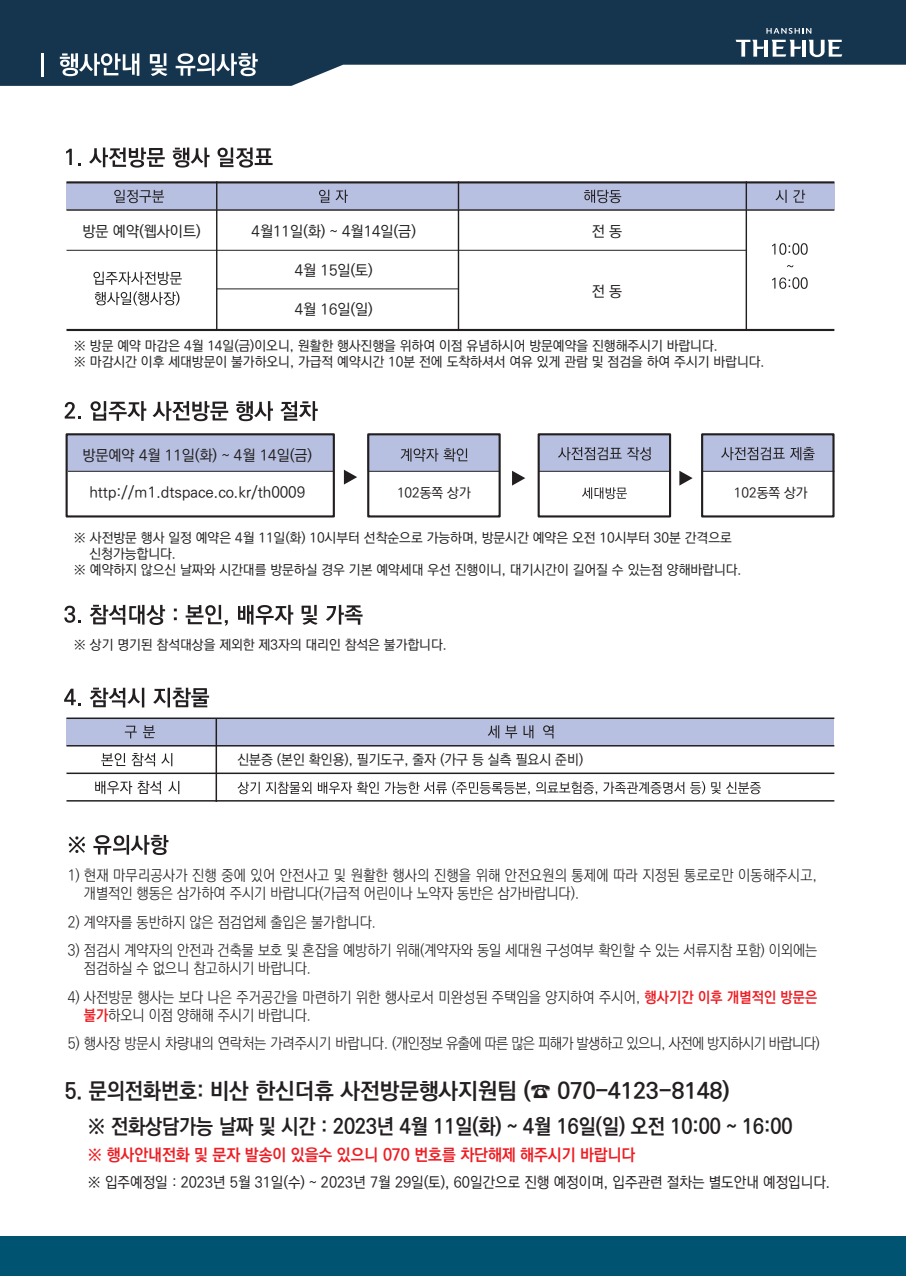
<style>
.page{position:relative;width:906px;height:1276px;background:#fff}
.page>*{position:absolute;margin:0;border:0;box-sizing:border-box;transform-origin:0 0}
.t1{font:700 22.5px "Ko Pub Dotum";color:#231f20;scale:.92 1}
.t2{font:700 21px "Ko Pub Dotum";color:#231f20;scale:.93 1}
.t3{font:700 16.5px "Ko Pub Dotum";color:#ee1d23;scale:.96 1}
.t4{font:300 15px/18px "Ko Pub Dotum";color:#231f20;scale:.93 1}
.t5{font:500 15px "Ko Pub Dotum";color:#231f20}
.t6{font:300 15px/18px "Ko Pub Dotum";letter-spacing:.02em;color:#231f20;scale:.93 1}
.t7{font:500 15px "Ko Pub Dotum";color:#231f20;scale:.96 1}
.t8{font:300 15px "Ko Pub Dotum";letter-spacing:-.04em;color:#231f20;scale:.93 1}
.t9{font:500 13.95px "Ko Pub Dotum";color:#231f20}
.t10{font:500 13.5px/16.2px "Ko Pub Dotum";color:#231f20}
.s1{font-weight:700;color:#ee1d23}
</style>
<div class="page">
<div style="left:66px;top:718px;width:768px;height:28px;background:#b7c0e0"></div>
<hr style="left:215px;top:718px;width:2px;height:84px;background:#231f20">
<hr style="left:66px;top:745px;width:768px;height:1px;background:#231f20">
<hr style="left:66px;top:772px;width:768px;height:2px;background:#231f20">
<hr style="left:66px;top:717px;width:768px;height:2px;background:#231f20">
<hr style="left:66px;top:800px;width:768px;height:1px;background:#231f20">
<div style="left:66px;top:182px;width:151px;height:28px;background:#b7c0e0"></div>
<div style="left:217px;top:182px;width:241px;height:28px;background:#b7c0e0"></div>
<div style="left:458px;top:182px;width:288px;height:28px;background:#b7c0e0"></div>
<div style="left:746px;top:182px;width:88px;height:28px;background:#b7c0e0"></div>
<hr style="left:216px;top:181px;width:1px;height:150px;background:#231f20">
<hr style="left:458px;top:181px;width:1px;height:150px;background:#231f20">
<hr style="left:745px;top:181px;width:2px;height:150px;background:#231f20">
<hr style="left:66px;top:209px;width:768px;height:2px;background:#231f20">
<hr style="left:66px;top:250px;width:680px;height:1px;background:#231f20">
<hr style="left:216px;top:288px;width:243px;height:1px;background:#231f20">
<hr style="left:66px;top:181px;width:768px;height:2px;background:#231f20">
<hr style="left:66px;top:329px;width:768px;height:2px;background:#231f20">
<svg style="left:66px;top:149px;width:6px;height:16px"></svg>
<svg style="left:89px;top:147px;width:76px;height:21px"></svg>
<svg style="left:173px;top:147px;width:36px;height:21px"></svg>
<svg style="left:217px;top:147px;width:56px;height:21px"></svg>
<svg style="left:64px;top:605px;width:17px;height:18px"></svg>
<svg style="left:90px;top:605px;width:75px;height:20px"></svg>
<svg style="left:186px;top:605px;width:42px;height:20px"></svg>
<svg style="left:238px;top:605px;width:55px;height:19px"></svg>
<svg style="left:301px;top:605px;width:16px;height:20px"></svg>
<svg style="left:326px;top:605px;width:36px;height:20px"></svg>
<svg style="left:64px;top:688px;width:17px;height:18px"></svg>
<svg style="left:90px;top:687px;width:54px;height:20px"></svg>
<svg style="left:153px;top:687px;width:56px;height:20px"></svg>
<svg style="left:125px;top:725px;width:12px;height:13px"></svg>
<svg style="left:143px;top:725px;width:12px;height:13px"></svg>
<svg style="left:488px;top:725px;width:11px;height:13px"></svg>
<svg style="left:505px;top:725px;width:12px;height:13px"></svg>
<svg style="left:523px;top:725px;width:10px;height:13px"></svg>
<svg style="left:543px;top:725px;width:10px;height:13px"></svg>
<svg style="left:101px;top:753px;width:24px;height:13px"></svg>
<svg style="left:131px;top:753px;width:24px;height:13px"></svg>
<svg style="left:161px;top:753px;width:11px;height:13px"></svg>
<svg style="left:95px;top:781px;width:66px;height:13px"></svg>
<svg style="left:168px;top:781px;width:11px;height:13px"></svg>
<svg style="left:237px;top:782px;width:74px;height:12px"></svg>
<svg style="left:318px;top:781px;width:212px;height:13px"></svg>
<svg style="left:536px;top:781px;width:61px;height:13px"></svg>
<svg style="left:603px;top:782px;width:81px;height:12px"></svg>
<svg style="left:690px;top:781px;width:15px;height:13px"></svg>
<svg style="left:711px;top:782px;width:50px;height:12px"></svg>
<svg style="left:114px;top:190px;width:50px;height:13px"></svg>
<svg style="left:319px;top:190px;width:10px;height:13px"></svg>
<svg style="left:335px;top:190px;width:13px;height:13px"></svg>
<svg style="left:775px;top:190px;width:11px;height:13px"></svg>
<svg style="left:793px;top:190px;width:12px;height:13px"></svg>
<svg style="left:584px;top:190px;width:37px;height:13px"></svg>
<svg style="left:93px;top:272px;width:89px;height:13px"></svg>
<svg style="left:95px;top:291px;width:84px;height:14px"></svg>
<svg style="left:772px;top:243px;width:35px;height:12px"></svg>
<svg style="left:772px;top:277px;width:35px;height:12px"></svg>
<div style="left:0;top:1236px;width:906px;height:40px;background:#005471"></div>
<svg style="left:69px;top:836px;width:16px;height:17px"></svg>
<svg style="left:93px;top:835px;width:75px;height:20px"></svg>
<svg style="left:0;top:0;width:906px;height:86px;fill:#15354f"></svg>
<hr style="left:41px;top:53px;width:3px;height:24px;background:#fff">
<svg style="left:60px;top:53px;width:79px;height:23px"></svg>
<svg style="left:150px;top:53px;width:17px;height:23px"></svg>
<svg style="left:176px;top:53px;width:82px;height:23px"></svg>
<div style="left:66px;top:435px;width:268px;height:36px;background:#b7c0e0"></div>
<div style="left:538px;top:435px;width:132px;height:36px;background:#b7c0e0"></div>
<svg style="left:344px;top:470px;width:13px;height:14px"></svg>
<svg style="left:512px;top:471px;width:13px;height:14px"></svg>
<svg style="left:679px;top:471px;width:13px;height:14px"></svg>
<hr style="left:538px;top:471px;width:132px;height:1px;background:#231f20">
<div style="left:367px;top:435px;width:133px;height:36px;background:#b7c0e0"></div>
<hr style="left:368px;top:471px;width:132px;height:1px;background:#231f20">
<svg style="left:65px;top:402px;width:16px;height:17px"></svg>
<svg style="left:90px;top:401px;width:56px;height:20px"></svg>
<svg style="left:152px;top:401px;width:76px;height:20px"></svg>
<svg style="left:236px;top:401px;width:37px;height:20px"></svg>
<svg style="left:280px;top:401px;width:38px;height:20px"></svg>
<svg style="left:582px;top:487px;width:45px;height:12px"></svg>
<svg style="left:558px;top:447px;width:63px;height:13px"></svg>
<svg style="left:627px;top:447px;width:24px;height:13px"></svg>
<svg style="left:400px;top:448px;width:67px;height:14px"></svg>
<hr style="left:68px;top:471px;width:266px;height:1px;background:#231f20">
<div style="left:702px;top:435px;width:131px;height:36px;background:#b7c0e0"></div>
<hr style="left:701px;top:471px;width:133px;height:1px;background:#231f20">
<svg style="left:721px;top:447px;width:63px;height:13px"></svg>
<svg style="left:790px;top:447px;width:24px;height:13px"></svg>
<div style="left:701px;top:433px;width:133px;height:84px;border:2px solid #231f20"></div>
<div style="left:537px;top:433px;width:134px;height:84px;border:2px solid #231f20"></div>
<div style="left:367px;top:433px;width:134px;height:84px;border:2px solid #231f20"></div>
<div style="left:66px;top:433px;width:269px;height:84px;border:2px solid #231f20"></div>
<hr style="left:764px;top:40px;width:4px;height:17px;background:#fff">
<hr style="left:802px;top:40px;width:3px;height:17px;background:#fff">
<svg style="left:735px;top:40px;width:29px;height:17px"></svg>
<svg style="left:771px;top:40px;width:30px;height:17px"></svg>
<svg style="left:808px;top:40px;width:34px;height:17px"></svg>
<svg style="left:766px;top:28px;width:45px;height:6px"></svg>
<p class="t5" style="left:82px;top:224px;width:120px">방문 예약(웹사이트)</p>
<p class="t5" style="left:252px;top:224px;width:166px">4월11일(화) ~ 4월14일(금)</p>
<p class="t5" style="left:295px;top:263px;width:80px">4월 15일(토)</p>
<p class="t5" style="left:295px;top:302px;width:80px">4월 16일(일)</p>
<p class="t5" style="left:591px;top:224px;width:32px">전 동</p>
<p class="t5" style="left:591px;top:284px;width:32px">전 동</p>
<p class="t10" style="left:74px;top:338px;width:692px">※ 방문 예약 마감은 4월 14일(금)이오니, 원활한 행사진행을 위하여 이점 유념하시어 방문예약을 진행해주시기 바랍니다.<br>※ 마감시간 이후 세대방문이 불가하오니, 가급적 예약시간 10분 전에 도착하셔서 여유 있게 관람 및 점검을 하여 주시기 바랍니다.</p>
<p class="t5" style="left:82px;top:448px;width:231px">방문예약 4월 11일(화) ~ 4월 14일(금)</p>
<p class="t5" style="left:89px;top:485px;width:217px">http://m1.dtspace.co.kr/th0009</p>
<p class="t10" style="left:397px;top:485px;width:75px">102동쪽 상가</p>
<p class="t10" style="left:734px;top:485px;width:75px">102동쪽 상가</p>
<p class="t10" style="left:74px;top:530px;width:659px">※ 사전방문 행사 일정 예약은 4월 11일(화) 10시부터 선착순으로 가능하며, 방문시간 예약은 오전 10시부터 30분 간격으로</p>
<p class="t10" style="left:89px;top:546px;width:88px">신청가능합니다.</p>
<p class="t10" style="left:74px;top:562px;width:669px">※ 예약하지 않으신 날짜와 시간대를 방문하실 경우 기본 예약세대 우선 진행이니, 대기시간이 길어질 수 있는점 양해바랍니다.</p>
<p class="t10" style="left:74px;top:637px;width:374px">※ 상기 명기된 참석대상을 제외한 제3자의 대리인 참석은 불가합니다.</p>
<p class="t9" style="left:237px;top:753px;width:347px">신분증 (본인 확인용), 필기도구, 줄자 (가구 등 실측 필요시 준비)</p>
<p class="t6" style="left:84px;top:867px;width:790px;text-indent:-16px">1) 현재 마무리공사가 진행 중에 있어 안전사고 및 원활한 행사의 진행을 위해 안전요원의 통제에 따라 지정된 통로로만 이동해주시고, 개별적인 행동은 삼가하여 주시기 바랍니다(가급적 어린이나 노약자 동반은 삼가바랍니다).</p>
<p class="t4" style="left:68px;top:913px;width:333px">2) 계약자를 동반하지 않은 점검업체 출입은 불가합니다.</p>
<p class="t4" style="left:84px;top:942px;width:790px;text-indent:-16px">3) 점검시 계약자의 안전과 건축물 보호 및 혼잡을 예방하기 위해(계약자와 동일 세대원 구성여부 확인할 수 있는 서류지참 포함) 이외에는 점검하실 수 없으니 참고하시기 바랍니다.</p>
<p class="t4" style="left:84px;top:988px;width:790px;text-indent:-16px">4) 사전방문 행사는 보다 나은 주거공간을 마련하기 위한 행사로서 미완성된 주택임을 양지하여 주시어, <span class="s1">행사기간 이후 개별적인 방문은 불가</span>하오니 이점 양해해 주시기 바랍니다.</p>
<p class="t8" style="left:68px;top:1036px;width:810px">5) 행사장 방문시 차량내의 연락처는 가려주시기 바랍니다. (개인정보 유출에 따른 많은 피해가 발생하고 있으니, 사전에 방지하시기 바랍니다)</p>
<h1 class="t1" style="left:65px;top:1079px;width:724px">5. 문의전화번호: 비산 한신더휴 사전방문행사지원팀 (☎ 070-4123-8148)</h1>
<h2 class="t2" style="left:88px;top:1115px;width:759px">※ 전화상담가능 날짜 및 시간 : 2023년 4월 11일(화) ~ 4월 16일(일) 오전 10:00 ~ 16:00</h2>
<p class="t7" style="left:88px;top:1174px;width:775px">※ 입주예정일 : 2023년 5월 31일(수) ~ 2023년 7월 29일(토), 60일간으로 진행 예정이며, 입주관련 절차는 별도안내 예정입니다.</p>
<p class="t3" style="left:88px;top:1146px;width:572px">※ 행사안내전화 및 문자 발송이 있을수 있으니 070 번호를 차단해제 해주시기 바랍니다</p>
</div>
